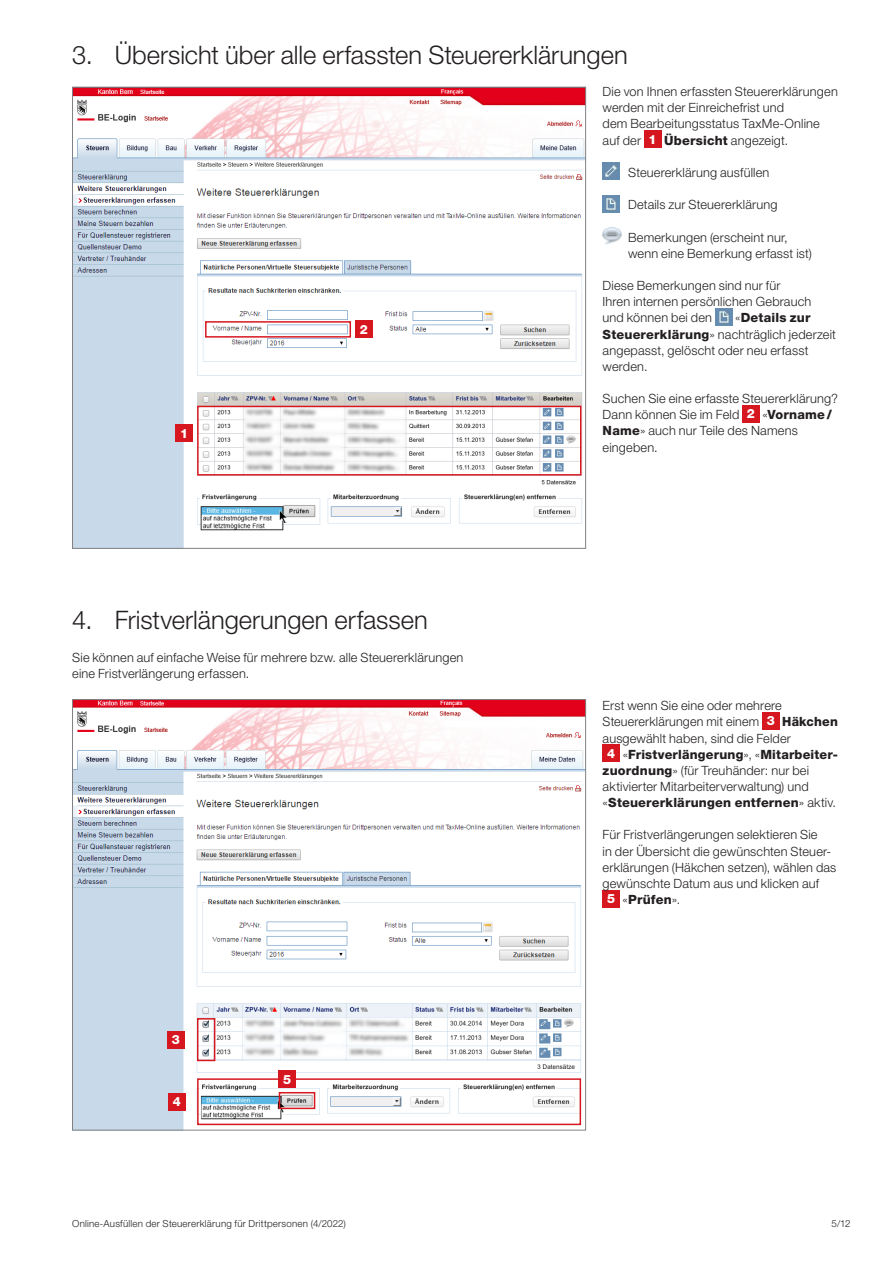
<style>
.page{position:relative;width:893px;height:1263px;background:#fff}
.page>*{position:absolute;margin:0;border:0;box-sizing:border-box;transform-origin:0 0}
.UT1{font:300 25.5px "Helvetica Neue LT Std";color:#231f20}
.GT{font:300 12.75px/16.2px "Helvetica Neue LT Std";letter-spacing:.015em;color:#231f20}
.GT_Aufzählung_6{font:300 12.75px/16.2px "Helvetica Neue LT Std";letter-spacing:.015em;color:#231f20}
.GT-2{font:800 12.75px "Helvetica Neue LT Std";letter-spacing:.015em;color:#231f20}
.GT-3{font:800 12.75px "Helvetica Neue LT Std";color:#fff}
.t1{font:300 9.75px "Helvetica Neue LT Std";letter-spacing:.02em;color:#231f20}
.s1{font-weight:800}
.s2{font-weight:300}
</style>
<div class="page">
<img style="left:74px;top:89px;width:510px;height:458px">
<div style="left:644px;top:131px;width:17px;height:17px;background:#d7171f"></div>
<img style="left:603px;top:163px;width:17px;height:17px">
<img style="left:603px;top:195px;width:17px;height:17px">
<img style="left:603px;top:228px;width:19px;height:17px">
<img style="left:715px;top:308px;width:17px;height:17px">
<div style="left:742px;top:405px;width:17px;height:17px;background:#d7171f"></div>
<div style="left:205px;top:321px;width:146px;height:17px;border:2px solid #d7171f"></div>
<div style="left:355px;top:321px;width:17px;height:17px;background:#d7171f"></div>
<div style="left:197px;top:406px;width:384px;height:70px;border:2px solid #d7171f"></div>
<div style="left:176px;top:425px;width:17px;height:17px;background:#d7171f"></div>
<div style="left:762px;top:712px;width:17px;height:17px;background:#d7171f"></div>
<div style="left:603px;top:745px;width:17px;height:17px;background:#d7171f"></div>
<div style="left:603px;top:890px;width:17px;height:17px;background:#d7171f"></div>
<img style="left:74px;top:701px;width:510px;height:427px">
<div style="left:197px;top:1018px;width:18px;height:43px;border:2px solid #d7171f"></div>
<div style="left:197px;top:1078px;width:384px;height:47px;border:2px solid #d7171f"></div>
<div style="left:167px;top:1031px;width:17px;height:17px;background:#d7171f"></div>
<div style="left:168px;top:1093px;width:17px;height:17px;background:#d7171f"></div>
<div style="left:279px;top:1092px;width:36px;height:17px;border:2px solid #d7171f"></div>
<div style="left:279px;top:1071px;width:17px;height:17px;background:#d7171f"></div>
<h2 class="UT1" style="left:72px;top:39px;width:557px">3. Übersicht über alle erfassten Steuererklärungen</h2>
<p class="GT" style="left:603px;top:83px;width:237px">Die von Ihnen erfassten Steuererklärungen werden mit der Einreichefrist und<br>dem Bearbeitungsstatus TaxMe-Online auf der</p>
<p class="GT-3" style="left:649px;top:131px;width:10px">1</p>
<p class="GT" style="left:664px;top:132px;width:126px"><span class="s1">Übersicht</span> angezeigt.</p>
<p class="GT_Aufzählung_6" style="left:628px;top:164px;width:143px">Steuererklärung ausfüllen</p>
<p class="GT_Aufzählung_6" style="left:628px;top:196px;width:151px">Details zur Steuererklärung</p>
<p class="GT_Aufzählung_6" style="left:628px;top:229px;width:185px">Bemerkungen (erscheint nur, wenn eine Bemerkung erfasst ist)</p>
<p class="GT" style="left:603px;top:277px;width:210px">Diese Bemerkungen sind nur für<br>Ihren internen persönlichen Gebrauch und können bei den</p>
<p class="GT" style="left:603px;top:309px;width:235px;text-indent:132px">«<span class="s1">Details zur<br>Steuererklärung</span>» nachträglich jederzeit angepasst, gelöscht oder neu erfasst werden.</p>
<p class="GT" style="left:603px;top:390px;width:237px">Suchen Sie eine erfasste Steuererklärung?<br>Dann können Sie im Feld</p>
<p class="GT-3" style="left:360px;top:322px;width:10px">2</p>
<p class="GT-3" style="left:747px;top:406px;width:10px">2</p>
<p class="GT" style="left:603px;top:406px;width:231px;text-indent:160px">«<span class="s1">Vorname/<br>Name</span>» auch nur Teile des Namens eingeben.</p>
<p class="GT-3" style="left:180px;top:426px;width:10px">1</p>
<h2 class="UT1" style="left:72px;top:605px;width:357px">4. Fristverlängerungen erfassen</h2>
<p class="GT" style="left:72px;top:649px;width:393px">Sie können auf einfache Weise für mehrere bzw. alle Steuererklärungen eine Fristverlängerung erfassen.</p>
<p class="GT-3" style="left:172px;top:1032px;width:10px">3</p>
<p class="GT-3" style="left:173px;top:1094px;width:10px">4</p>
<p class="GT-3" style="left:283px;top:1072px;width:10px">5</p>
<p class="GT" style="left:603px;top:697px;width:181px">Erst wenn Sie eine oder mehrere<br>Steuererklärungen mit einem</p>
<p class="GT-3" style="left:767px;top:713px;width:10px">3</p>
<p class="GT" style="left:603px;top:713px;width:237px;text-indent:180px"><span class="s1">Häkchen </span>ausgewählt haben, sind die Felder</p>
<p class="GT-3" style="left:607px;top:745px;width:10px">4</p>
<p class="GT-2" style="left:623px;top:746px;width:217px"><span class="s2">«</span>Fristverlängerung<span class="s2">», «</span>Mitarbeiter-</p>
<p class="GT" style="left:603px;top:762px;width:235px"><span class="s1">zuordnung</span>» (für Treuhänder: nur bei aktivierter Mitarbeiterverwaltung) und «<span class="s1">Steuererklärungen entfernen</span>» aktiv.</p>
<p class="GT" style="left:603px;top:826px;width:235px">Für Fristverlängerungen selektieren Sie<br>in der Übersicht die gewünschten Steuer&shy;erklärungen (Häkchen setzen), wählen das gewünschte Datum aus und klicken auf</p>
<p class="GT-3" style="left:607px;top:891px;width:10px">5</p>
<p class="GT-2" style="left:623px;top:892px;width:59px"><span class="s2">«</span>Prüfen<span class="s2">».</span></p>
<p class="t1" style="left:72px;top:1218px;width:275px">Online-Ausfüllen der Steuererklärung für Drittpersonen (4/2022)</p>
<p class="t1" style="left:831px;top:1218px;width:20px">5/12</p>
</div>
